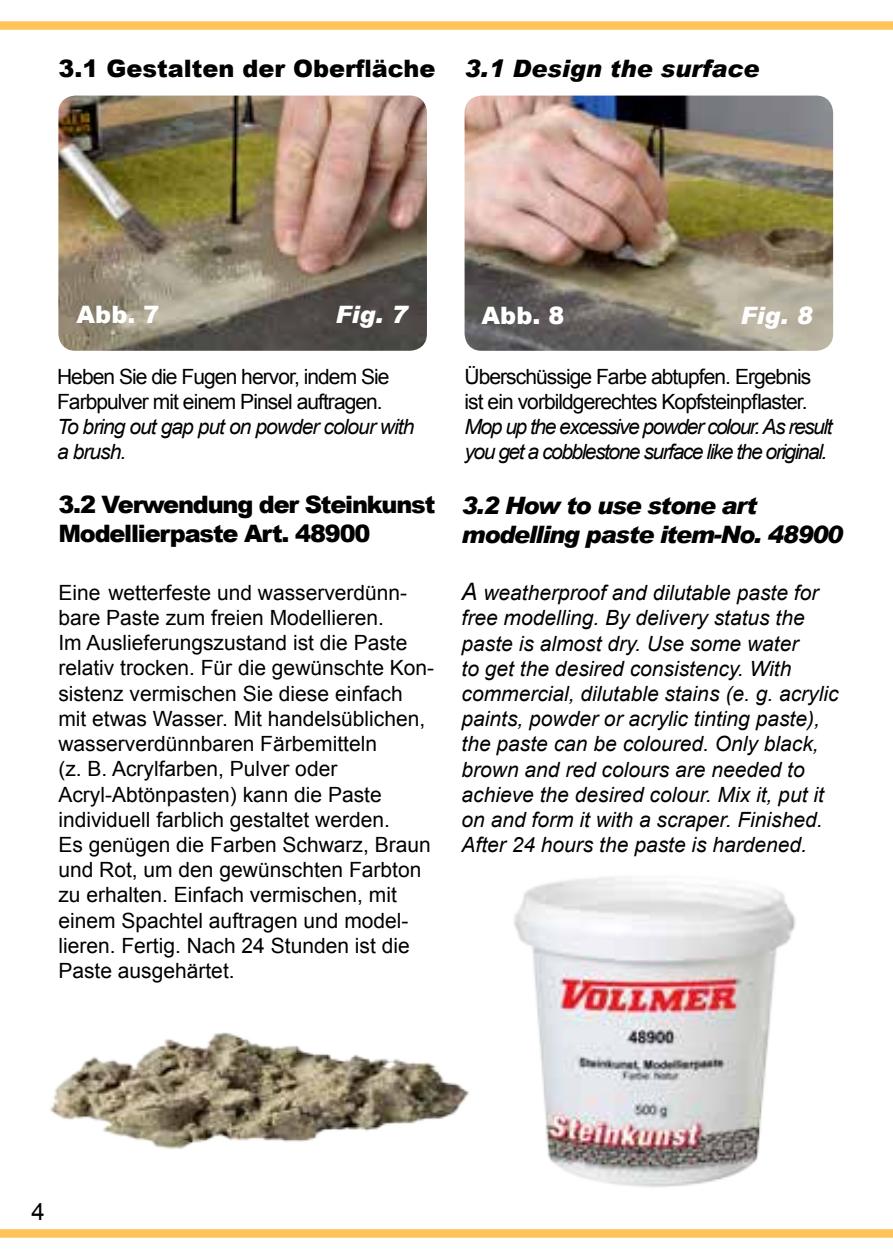
<style>
.page{position:relative;width:893px;height:1259px;background:#fff}
.page>*{position:absolute;margin:0;border:0;box-sizing:border-box;transform-origin:0 0}
.t1{font:900 24px/28.8px "Arial";letter-spacing:-.05em;color:#000}
.t2{font:italic 900 24px/28.8px "Arial";letter-spacing:-.05em;color:#000}
.t3{font:900 24px "Arial";color:#000}
.t4{font:900 24px "Arial";letter-spacing:.005em;color:#fff}
.t5{font:italic 900 24px "Arial";color:#fff}
.t6{font:24px "Arial";color:#000}
.t7{font:21px/25.2px "Arial";color:#000}
.t8{font:italic 21px/25.2px "Arial";color:#000}
.t9{font:21px/25.2px "Arial";letter-spacing:-.045em;color:#000}
.t10{font:italic 21px/25.2px "Arial";letter-spacing:-.07em;color:#000}
.t11{font:italic 21px/25.2px "Arial";letter-spacing:-.045em;color:#000}
.s1{font-style:italic}
.s2{font-size:24px}
</style>
<div class="page">
<div style="left:0;top:21px;width:893px;height:9px;background:#fec45a"></div>
<div style="left:0;top:1229px;width:893px;height:8px;background:#fec45a"></div>
<img style="left:514px;top:877px;width:282px;height:311px">
<img style="left:50px;top:1032px;width:419px;height:117px">
<img style="left:58px;top:96px;width:369px;height:255px">
<img style="left:465px;top:96px;width:368px;height:255px">
<p class="t3" style="left:58px;top:51px;width:702px">3.1 Gestalten der Oberfläche <span class="s1">3.1 Design the surface</span></p>
<p class="t4" style="left:77px;top:297px;width:84px">Abb. 7</p>
<p class="t5" style="left:336px;top:299px;width:73px">Fig. 7</p>
<p class="t4" style="left:482px;top:298px;width:84px">Abb. 8</p>
<p class="t5" style="left:741px;top:300px;width:73px">Fig. 8</p>
<p class="t9" style="left:57px;top:364px;width:334px">Heben Sie die Fugen hervor, indem Sie<br>Farbpulver mit einem Pinsel auftragen.</p>
<p class="t11" style="left:57px;top:414px;width:359px">To bring out gap put on powder colour with a brush.</p>
<p class="t1" style="left:58px;top:490px;width:378px">3.2 Verwendung der Steinkunst<br>Modellierpaste Art. 48900</p>
<p class="t7" style="left:58px;top:580px;width:377px">Eine wetterfeste und wasserverdünn&shy;bare Paste zum freien Modellieren.<br>Im Auslieferungszustand ist die Paste relativ trocken. Für die gewünschte Kon&shy;sistenz vermischen Sie diese einfach mit etwas Wasser. Mit handelsüblichen, wasserverdünnbaren Färbemitteln<br>(z. B. Acrylfarben, Pulver oder Acryl-Abtönpasten) kann die Paste individuell farblich gestaltet werden.<br>Es genügen die Farben Schwarz, Braun und Rot, um den gewünschten Farbton zu erhalten. Einfach vermischen, mit einem Spachtel auftragen und model&shy;lieren. Fertig. Nach 24 Stunden ist die Paste ausgehärtet.</p>
<p class="t9" style="left:465px;top:364px;width:348px">Überschüssige Farbe abtupfen. Ergebnis ist ein vorbildgerechtes Kopfsteinpflaster.</p>
<p class="t10" style="left:465px;top:414px;width:369px">Mop up the excessive powder colour. As result you get a cobblestone surface like the original.</p>
<p class="t2" style="left:462px;top:490px;width:383px">3.2 How to use stone art modelling paste item-No. 48900</p>
<p class="t8" style="left:462px;top:580px;width:378px"><span class="s2">A</span> weatherproof and dilutable paste for free modelling. By delivery status the paste is almost dry. Use some water<br>to get the desired consistency. With commercial, dilutable stains (e. g. acrylic paints, powder or acrylic tinting paste), the paste can be coloured. Only black, brown and red colours are needed to achieve the desired colour. Mix it, put it on and form it with a scraper. Finished.<br>After 24 hours the paste is hardened.</p>
<p class="t6" style="left:32px;top:1195px;width:15px">4</p>
</div>
